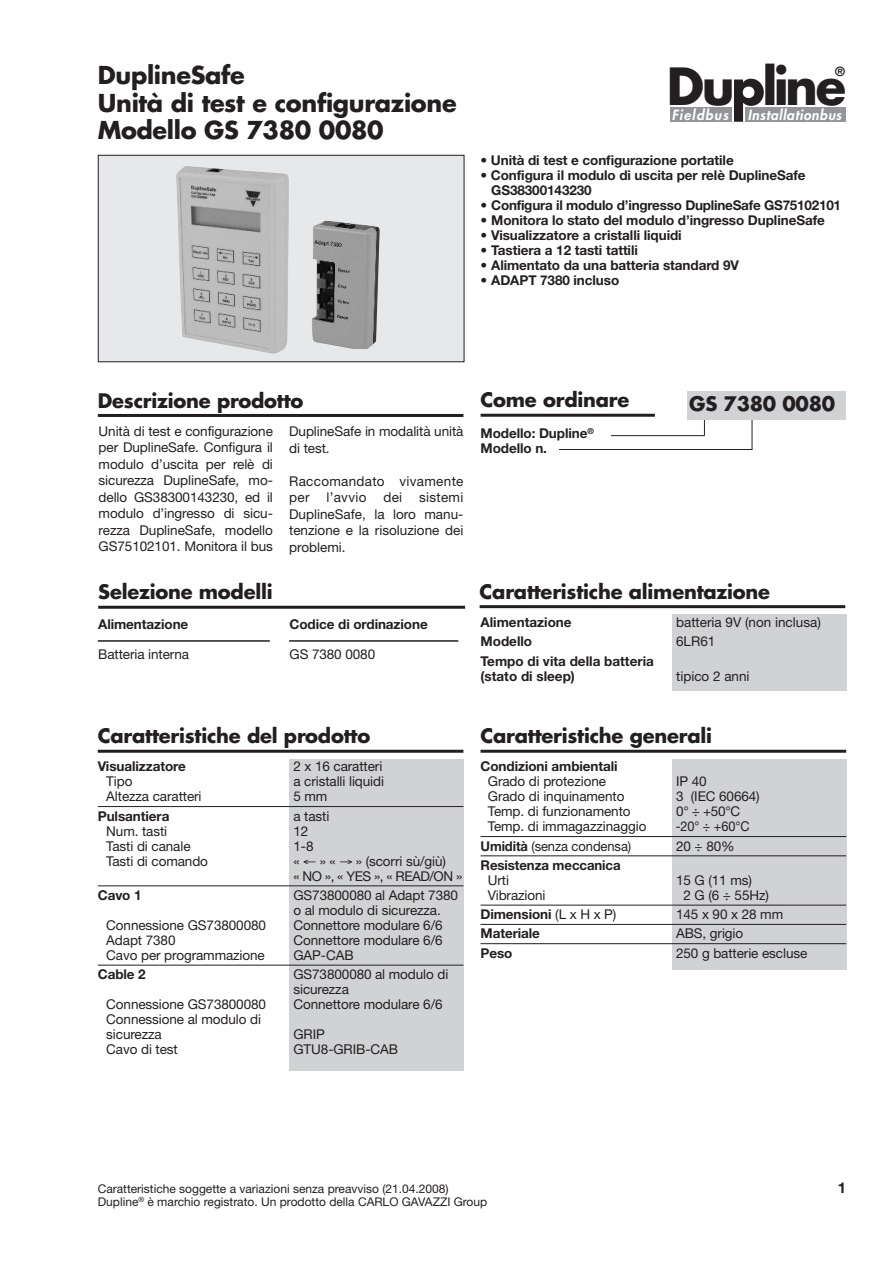
<style>
.page{position:relative;width:893px;height:1263px;background:#fff}
.page>*{position:absolute;margin:0;border:0;box-sizing:border-box;transform-origin:0 0}
.t1{font:700 49.8px "Futura";letter-spacing:-.06em;color:#231f20}
.t2{font:700 24px "Futura";letter-spacing:-.015em;color:#231f20}
.t3{font:700 19.5px "Futura";letter-spacing:-.01em;color:#231f20}
.t4{font:700 15px "Helvetica Neue";color:#231f20}
.t5{font:italic 800 13.65px "Futura";letter-spacing:.045em;color:#fff}
.t6{font:italic 800 13.65px "Futura";letter-spacing:.085em;color:#fff}
.t7{font:13.5px/16.5px "Helvetica Neue";letter-spacing:-.005em;color:#231f20}
.t8{font:700 13.5px/15px "Helvetica Neue";letter-spacing:-.005em;color:#231f20}
.t9{font:13.5px/16.5px "Helvetica Neue";letter-spacing:.02em;color:#231f20}
.t10{font:13.5px "Helvetica Neue";letter-spacing:-.005em;color:#231f20;scale:.96 1}
.t11{font:13.5px "Helvetica Neue";letter-spacing:-.005em;color:#231f20;scale:.94 1}
.t12{font:700 12.3px "Futura";color:#231f20}
.t13{font:12px "Helvetica Neue";color:#231f20}
.s1{font-weight:700}
.s2{font-weight:400}
</style>
<div class="page">
<div style="left:745px;top:107px;width:100px;height:15px;background:#939598"></div>
<div style="left:670px;top:107px;width:62px;height:15px;background:#939598"></div>
<svg style="left:734px;top:79px;width:30px;height:43px"></svg>
<hr style="left:752px;top:417px;width:1px;height:33px;background:#231f20">
<hr style="left:98px;top:640px;width:172px;height:2px;background:#231f20">
<div style="left:672px;top:614px;width:174px;height:77px;background:#d1d2d4"></div>
<div style="left:98px;top:155px;width:366px;height:207px;background:#e7e8e9"></div>
<img style="left:176px;top:166px;width:113px;height:188px">
<div style="left:98px;top:155px;width:366px;height:207px;border:1px solid #231f20"></div>
<hr style="left:98px;top:414px;width:365px;height:3px;background:#231f20">
<hr style="left:481px;top:414px;width:174px;height:3px;background:#231f20">
<hr style="left:611px;top:435px;width:94px;height:1px;background:#231f20">
<hr style="left:98px;top:606px;width:367px;height:3px;background:#231f20">
<hr style="left:480px;top:605px;width:365px;height:3px;background:#231f20">
<hr style="left:704px;top:403px;width:1px;height:33px;background:#231f20">
<div style="left:688px;top:391px;width:158px;height:29px;background:#d1d2d4"></div>
<img style="left:312px;top:220px;width:68px;height:128px">
<hr style="left:559px;top:449px;width:193px;height:1px;background:#231f20">
<hr style="left:289px;top:640px;width:169px;height:2px;background:#231f20">
<div style="left:672px;top:759px;width:174px;height:210px;background:#d1d2d4"></div>
<hr style="left:480px;top:750px;width:366px;height:3px;background:#231f20">
<hr style="left:480px;top:836px;width:366px;height:1px;background:#231f20">
<hr style="left:480px;top:855px;width:366px;height:1px;background:#231f20">
<hr style="left:480px;top:905px;width:366px;height:1px;background:#231f20">
<hr style="left:480px;top:924px;width:366px;height:1px;background:#231f20">
<hr style="left:480px;top:943px;width:366px;height:1px;background:#231f20">
<div style="left:289px;top:759px;width:174px;height:312px;background:#d1d2d4"></div>
<hr style="left:98px;top:806px;width:365px;height:1px;background:#231f20">
<hr style="left:98px;top:885px;width:365px;height:1px;background:#231f20">
<hr style="left:98px;top:965px;width:365px;height:1px;background:#231f20">
<hr style="left:98px;top:750px;width:365px;height:3px;background:#231f20">
<h2 class="t2" style="left:98px;top:64px;width:149px">DuplineSafe</h2>
<h2 class="t2" style="left:98px;top:119px;width:287px">Modello GS 7380 0080</h2>
<h2 class="t2" style="left:98px;top:92px;width:360px">Unità di test e configurazione</h2>
<h1 class="t1" style="left:667px;top:64px;width:181px">Du line</h1>
<p class="t12" style="left:835px;top:66px;width:11px">®</p>
<p class="t6" style="left:672px;top:108px;width:58px">Fieldbus</p>
<p class="t5" style="left:748px;top:108px;width:95px">Installationbus</p>
<p class="t8" style="left:481px;top:154px;width:255px">• Unità di test e configurazione portatile</p>
<p class="t8" style="left:491px;top:169px;width:316px;text-indent:-11px">• Configura il modulo di uscita per relè DuplineSafe<br>GS38300143230</p>
<p class="t8" style="left:481px;top:199px;width:362px">• Configura il modulo d’ingresso DuplineSafe GS75102101</p>
<p class="t8" style="left:481px;top:214px;width:346px">• Monitora lo stato del modulo d’ingresso DuplineSafe</p>
<p class="t8" style="left:481px;top:229px;width:203px">• Visualizzatore a cristalli liquidi</p>
<p class="t8" style="left:481px;top:244px;width:159px">• Tastiera a 12 tasti tattili</p>
<p class="t8" style="left:481px;top:259px;width:260px">• Alimentato da una batteria standard 9V</p>
<p class="t8" style="left:481px;top:274px;width:140px">• ADAPT 7380 incluso</p>
<h3 class="t3" style="left:98px;top:391px;width:207px">Descrizione prodotto</h3>
<h3 class="t3" style="left:481px;top:391px;width:150px">Come ordinare</h3>
<p class="t8" style="left:481px;top:427px;width:115px">Modello: Dupline<sup>®<br></sup>Modello n.</p>
<p class="t7" style="left:99px;top:424px;width:176px;text-align:justify">Unità di test e configurazione per DuplineSafe. Configura il modulo d’uscita per relè di sicurezza DuplineSafe, mo&shy;dello GS38300143230, ed il modulo d’ingresso di sicu&shy;rezza DuplineSafe, modello GS75102101. Monitora il bus</p>
<p class="t7" style="left:289px;top:424px;width:176px">DuplineSafe in modalità unità di test.</p>
<p class="t9" style="left:289px;top:474px;width:176px">Raccomandato vivamente per</p>
<p class="t7" style="left:289px;top:490px;width:176px;text-align:justify;text-indent:130px">sistemi DuplineSafe, la loro manu&shy;tenzione e la risoluzione dei problemi.</p>
<p class="t7" style="left:326px;top:490px;width:42px">l’avvio</p>
<p class="t7" style="left:383px;top:490px;width:20px">dei</p>
<h3 class="t3" style="left:689px;top:395px;width:147px">GS 7380 0080</h3>
<h3 class="t3" style="left:98px;top:583px;width:176px">Selezione modelli</h3>
<p class="t8" style="left:98px;top:618px;width:92px">Alimentazione</p>
<p class="t8" style="left:290px;top:618px;width:140px">Codice di ordinazione</p>
<p class="t7" style="left:98px;top:647px;width:92px">Batteria interna</p>
<p class="t7" style="left:290px;top:647px;width:87px">GS 7380 0080</p>
<h3 class="t3" style="left:98px;top:727px;width:274px">Caratteristiche del prodotto</h3>
<p class="t8" style="left:98px;top:760px;width:90px">Visualizzatore</p>
<p class="t7" style="left:293px;top:759px;width:90px">2 x 16 caratteri</p>
<p class="t7" style="left:106px;top:774px;width:28px">Tipo</p>
<p class="t7" style="left:293px;top:774px;width:92px">a cristalli liquidi</p>
<p class="t7" style="left:106px;top:789px;width:97px">Altezza caratteri</p>
<p class="t7" style="left:293px;top:789px;width:36px">5 mm</p>
<p class="t8" style="left:98px;top:809px;width:73px">Pulsantiera</p>
<p class="t7" style="left:293px;top:809px;width:37px">a tasti</p>
<p class="t7" style="left:106px;top:824px;width:63px">Num. tasti</p>
<p class="t7" style="left:293px;top:824px;width:16px">12</p>
<p class="t7" style="left:106px;top:839px;width:86px">Tasti di canale</p>
<p class="t7" style="left:293px;top:839px;width:22px">1-8</p>
<p class="t7" style="left:106px;top:854px;width:103px">Tasti di comando</p>
<p class="t7" style="left:293px;top:854px;width:170px;line-height:15px">« ← » « → » (scorri sù/giù)<br>« NO », « YES », « READ/ON »</p>
<p class="t8" style="left:98px;top:889px;width:45px">Cavo 1</p>
<p class="t7" style="left:293px;top:889px;width:166px;line-height:15px">GS73800080 al Adapt 7380 o al modulo di sicurezza.</p>
<p class="t7" style="left:106px;top:918px;width:161px">Connessione GS73800080</p>
<p class="t7" style="left:293px;top:918px;width:151px">Connettore modulare 6/6</p>
<p class="t7" style="left:106px;top:933px;width:71px">Adapt 7380</p>
<p class="t7" style="left:293px;top:933px;width:151px">Connettore modulare 6/6</p>
<p class="t7" style="left:106px;top:948px;width:160px">Cavo per programmazione</p>
<p class="t7" style="left:293px;top:948px;width:62px">GAP-CAB</p>
<p class="t8" style="left:98px;top:968px;width:49px">Cable 2</p>
<p class="t7" style="left:293px;top:968px;width:156px;line-height:15px">GS73800080 al modulo di sicurezza</p>
<p class="t7" style="left:106px;top:997px;width:161px">Connessione GS73800080</p>
<p class="t7" style="left:293px;top:997px;width:151px">Connettore modulare 6/6</p>
<p class="t7" style="left:106px;top:1013px;width:156px;line-height:15px">Connessione al modulo di sicurezza</p>
<p class="t7" style="left:293px;top:1027px;width:33px">GRIP</p>
<p class="t7" style="left:106px;top:1042px;width:73px">Cavo di test</p>
<p class="t7" style="left:293px;top:1042px;width:106px">GTU8-GRIB-CAB</p>
<h3 class="t3" style="left:480px;top:583px;width:292px">Caratteristiche alimentazione</h3>
<p class="t8" style="left:480px;top:616px;width:93px">Alimentazione</p>
<p class="t7" style="left:676px;top:615px;width:146px">batteria 9V (non inclusa)</p>
<p class="t8" style="left:480px;top:635px;width:53px">Modello</p>
<p class="t7" style="left:676px;top:635px;width:41px">6LR61</p>
<p class="t8" style="left:480px;top:655px;width:175px">Tempo di vita della batteria (stato di sleep)</p>
<p class="t7" style="left:676px;top:669px;width:75px">tipico 2 anni</p>
<h3 class="t3" style="left:480px;top:727px;width:233px">Caratteristiche generali</h3>
<p class="t8" style="left:480px;top:760px;width:139px">Condizioni ambientali</p>
<p class="t7" style="left:488px;top:774px;width:120px">Grado di protezione</p>
<p class="t7" style="left:676px;top:774px;width:32px">IP 40</p>
<p class="t7" style="left:488px;top:789px;width:138px">Grado di inquinamento</p>
<p class="t7" style="left:676px;top:789px;width:85px">3 (IEC 60664)</p>
<p class="t7" style="left:488px;top:804px;width:144px">Temp. di funzionamento</p>
<p class="t7" style="left:676px;top:804px;width:66px">0° ÷ +50°C</p>
<p class="t7" style="left:488px;top:819px;width:160px">Temp. di immagazzinaggio</p>
<p class="t11" style="left:676px;top:822px;width:80px">-20° ÷ +60°C</p>
<p class="t10" style="left:480px;top:841px;width:158px"><span class="s1">Umidità</span> (senza condensa)</p>
<p class="t7" style="left:676px;top:839px;width:60px">20 ÷ 80%</p>
<p class="t8" style="left:480px;top:859px;width:142px">Resistenza meccanica</p>
<p class="t7" style="left:488px;top:873px;width:23px">Urti</p>
<p class="t7" style="left:676px;top:873px;width:77px">15 G (11 ms)</p>
<p class="t7" style="left:488px;top:888px;width:59px">Vibrazioni</p>
<p class="t7" style="left:683px;top:888px;width:87px">2 G (6 ÷ 55Hz)</p>
<p class="t8" style="left:480px;top:908px;width:137px">Dimensioni <span class="s2">(L x H x P)</span></p>
<p class="t7" style="left:676px;top:907px;width:109px">145 x 90 x 28 mm</p>
<p class="t8" style="left:480px;top:927px;width:61px">Materiale</p>
<p class="t7" style="left:676px;top:927px;width:69px">ABS, grigio</p>
<p class="t8" style="left:480px;top:946px;width:33px">Peso</p>
<p class="t7" style="left:676px;top:946px;width:133px">250 g batterie escluse</p>
<p class="t13" style="left:98px;top:1184px;width:352px">Caratteristiche soggette a variazioni senza preavviso (21.04.2008)</p>
<p class="t4" style="left:838px;top:1182px;width:10px">1</p>
<p class="t13" style="left:98px;top:1198px;width:391px">Dupline<sup>®</sup> è marchio registrato. Un prodotto della CARLO GAVAZZI Group</p>
</div>
